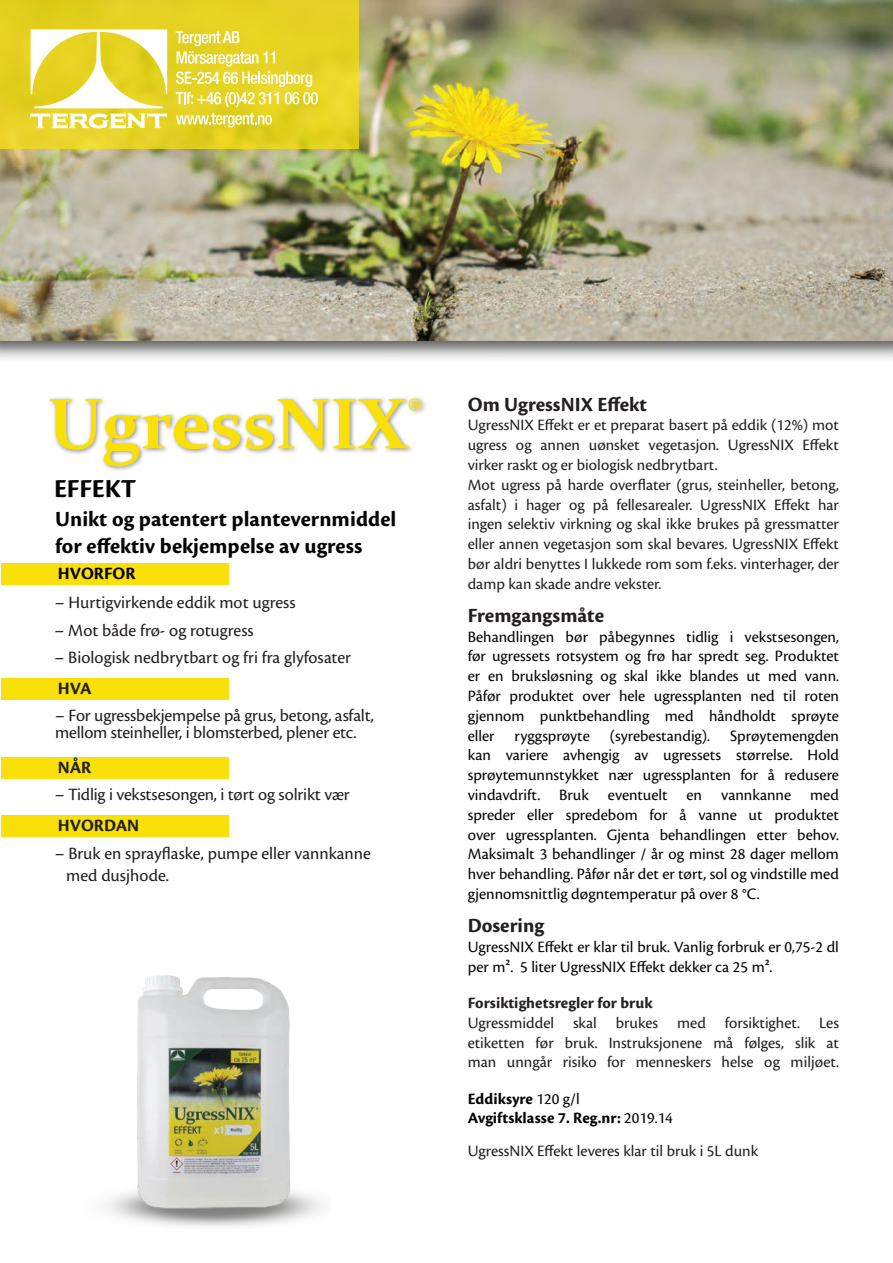
<style>
.page{position:relative;width:893px;height:1263px;background:#fff}
.page>*{position:absolute;margin:0;border:0;box-sizing:border-box;transform-origin:0 0}
.t1{font:700 72px "Constantia";color:#fae009}
.t2{font:700 27px "Cronos Pro";color:#040503}
.t3{font:700 22.5px/27px "Cronos Pro";letter-spacing:.005em;color:#040503}
.t4{font:700 21px "Cronos Pro";color:#231f20}
.t5{font:18px/16.5px "Cronos Pro";letter-spacing:-.005em;color:#231f20}
.t6{font:700 18px "Cronos Pro";letter-spacing:-.005em;color:#231f20}
.t7{font:700 18px "Cronos Pro";letter-spacing:.005em;color:#040503}
.t8{font:16.5px/19.8px "Cronos Pro";color:#040503;text-align:justify}
.t9{font:16.5px/19.8px "Cronos Pro";color:#231f20}
.t10{font:700 16.5px/19.8px "Cronos Pro";letter-spacing:.005em;color:#040503}
.t11{font:700 16.5px "Cronos Pro";letter-spacing:.005em;color:#231f20}
.s1{font-weight:400}
</style>
<div class="page">
<div style="left:0;top:0;width:893px;height:363px;background:#231f20;opacity:.75"></div>
<img style="left:0;top:0;width:893px;height:340px">
<div style="left:0;top:0;width:359px;height:149px;background:#e5d122"></div>
<div style="left:47px;top:395px;width:380px;height:77px;background:#231f20;opacity:.48"></div>
<div style="left:1px;top:563px;width:227px;height:21px;background:#fae009"></div>
<div style="left:1px;top:678px;width:227px;height:22px;background:#fae009"></div>
<div style="left:1px;top:757px;width:227px;height:22px;background:#fae009"></div>
<div style="left:1px;top:815px;width:227px;height:21px;background:#fae009"></div>
<img style="left:104px;top:975px;width:220px;height:252px">
<svg style="left:176px;top:31px;width:142px;height:76px"></svg>
<svg style="left:176px;top:113px;width:96px;height:15px"></svg>
<svg style="left:30px;top:29px;width:137px;height:99px"></svg>
<h1 class="t1" style="left:48px;top:374px;width:376px">UgressNIX<sup>®</sup></h1>
<h2 class="t2" style="left:54px;top:473px;width:84px">EFFEKT</h2>
<h3 class="t3" style="left:55px;top:506px;width:343px">Unikt og patentert plantevernmiddel for effektiv bekjempelse av ugress</h3>
<p class="t7" style="left:58px;top:563px;width:79px">HVORFOR</p>
<p class="t5" style="left:55px;top:594px;width:242px">– Hurtigvirkende eddik mot ugress</p>
<p class="t5" style="left:55px;top:622px;width:201px">– Mot både frø- og rotugress</p>
<p class="t5" style="left:55px;top:649px;width:298px">– Biologisk nedbrytbart og fri fra glyfosater</p>
<p class="t6" style="left:58px;top:678px;width:35px">HVA</p>
<p class="t5" style="left:55px;top:707px;width:320px">– For ugressbekjempelse på grus, betong, asfalt, mellom steinheller, i blomsterbed, plener etc.</p>
<p class="t6" style="left:58px;top:757px;width:35px">NÅR</p>
<p class="t5" style="left:55px;top:786px;width:296px">– Tidlig i vekstsesongen, i tørt og solrikt vær</p>
<p class="t6" style="left:58px;top:815px;width:83px">HVORDAN</p>
<p class="t5" style="left:66px;top:843px;width:306px;line-height:21.6px;text-indent:-11px">– Bruk en sprayflaske, pumpe eller vannkanne med dusjhode.</p>
<p class="t4" style="left:468px;top:392px;width:181px">Om UgressNIX Effekt</p>
<p class="t9" style="left:468px;top:415px;width:373px">UgressNIX Effekt er et preparat basert på eddik (12%) mot ugress og annen uønsket vegetasjon. UgressNIX Effekt virker raskt og er biologisk nedbrytbart.<br>Mot ugress på harde overflater (grus, steinheller, betong, asfalt) i hager og på fellesarealer. UgressNIX Effekt har ingen selektiv virkning og skal ikke brukes på gressmatter eller annen vegetasjon som skal bevares. UgressNIX Effekt bør aldri benyttes I lukkede rom som f.eks. vinterhager, der damp kan skade andre vekster.</p>
<p class="t4" style="left:468px;top:603px;width:138px">Fremgangsmåte</p>
<p class="t8" style="left:468px;top:627px;width:373px">Behandlingen bør påbegynnes tidlig i vekstsesongen, før ugressets rotsystem og frø har spredt seg. Produktet er en bruksløsning og skal ikke blandes ut med vann.<br>Påfør produktet over hele ugressplanten ned til roten gjennom punktbehandling med håndholdt sprøyte eller ryggsprøyte (syrebestandig). Sprøytemengden kan variere avhengig av ugressets størrelse. Hold sprøytemunnstykket nær ugressplanten for å redusere vindavdrift. Bruk eventuelt en vannkanne med spreder eller spredebom for å vanne ut produktet over ugressplanten. Gjenta behandlingen etter behov.<br>Maksimalt 3 behandlinger / år og minst 28 dager mellom hver behandling. Påfør når det er tørt, sol og vindstille med gjennomsnittlig døgntemperatur på over 8 °C.</p>
<p class="t4" style="left:468px;top:913px;width:78px">Dosering</p>
<p class="t8" style="left:468px;top:937px;width:373px">UgressNIX Effekt er klar til bruk. Vanlig forbruk er 0,75-2 dl per m². 5 liter UgressNIX Effekt dekker ca 25 m².</p>
<p class="t11" style="left:468px;top:993px;width:186px">Forsiktighetsregler for bruk</p>
<p class="t9" style="left:468px;top:1013px;width:373px;text-align:justify">Ugressmiddel skal brukes med forsiktighet. Les etiketten før bruk. Instruksjonene må følges, slik at man unngår risiko for menneskers helse og miljøet.</p>
<p class="t10" style="left:468px;top:1089px;width:207px">Eddiksyre <span class="s1">120 g/l<br></span>Avgiftsklasse 7. Reg.nr: <span class="s1">2019.14</span></p>
<p class="t9" style="left:468px;top:1141px;width:292px">UgressNIX Effekt leveres klar til bruk i 5L dunk</p>
</div>
